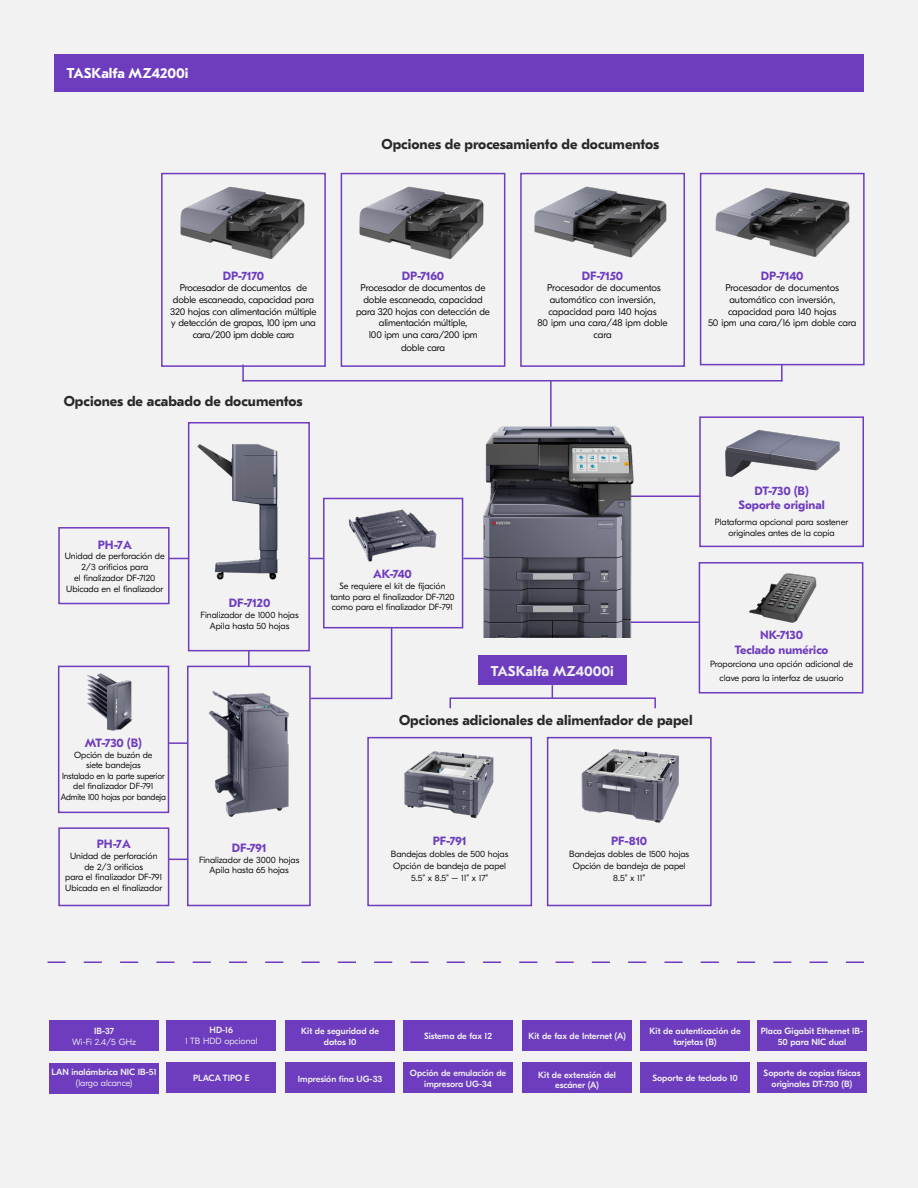
<style>
.page{position:relative;width:918px;height:1188px;background:#f2f2f2}
.page>*{position:absolute;margin:0;border:0;box-sizing:border-box;transform-origin:0 0}
.t1{font:700 14.25px "GT Eesti Pro Text";color:#282828}
.t2{font:700 14.25px "GT Eesti Pro Text";color:#fff}
.t3{font:700 14.25px "GT Eesti Pro Text";color:#edeef0}
.t4{font:700 12px/14.4px "GT Eesti Pro Text";color:#6e3cbe;text-align:center}
.t5{font:300 9.75px/11.7px "GT Eesti Pro Display";letter-spacing:-.01em;color:#000;text-align:center}
.t6{font:300 9px/10.8px "GT Eesti Pro Display";color:#000;text-align:center}
.t7{font:500 9px/10.8px "GT Eesti Pro Display";color:#f2f2f2;text-align:center}
.t8{font:500 9px/10.8px "GT Eesti Pro Display";color:#edeef0;text-align:center}
.t9{font:300 9px "GT Eesti Pro Display";color:#f2f2f2}
.t10{font:300 8.85px/10.6px "GT Eesti Pro Display";letter-spacing:-.02em;color:#000;text-align:center}
</style>
<div class="page">
<div style="left:54px;top:54px;width:810px;height:37px;background:#6e3cbe"></div>
<div style="left:161px;top:173px;width:165px;height:194px;border:2px solid #6e3cbe"></div>
<div style="left:341px;top:173px;width:164px;height:194px;border:2px solid #6e3cbe"></div>
<div style="left:520px;top:173px;width:165px;height:194px;border:2px solid #6e3cbe"></div>
<div style="left:700px;top:173px;width:165px;height:192px;border:2px solid #6e3cbe"></div>
<img style="left:353px;top:173px;width:136px;height:86px">
<img style="left:528px;top:172px;width:146px;height:86px">
<img style="left:715px;top:188px;width:135px;height:69px">
<hr style="left:622px;top:495px;width:78px;height:2px;background:#6e3cbe">
<svg style="left:242px;top:365px;width:2px;height:15px"></svg>
<hr style="left:550px;top:380px;width:2px;height:102px;background:#6e3cbe">
<svg style="left:781px;top:365px;width:2px;height:15px"></svg>
<hr style="left:242px;top:380px;width:541px;height:1px;background:#6e3cbe">
<div style="left:699px;top:416px;width:165px;height:131px;border:2px solid #6e3cbe"></div>
<div style="left:699px;top:562px;width:164px;height:131px;border:2px solid #6e3cbe"></div>
<img style="left:707px;top:416px;width:154px;height:61px">
<img style="left:749px;top:573px;width:68px;height:50px">
<hr style="left:618px;top:621px;width:81px;height:2px;background:#6e3cbe">
<div style="left:367px;top:737px;width:165px;height:169px;border:2px solid #6e3cbe"></div>
<div style="left:547px;top:737px;width:165px;height:169px;border:2px solid #6e3cbe"></div>
<img style="left:404px;top:751px;width:90px;height:68px">
<img style="left:581px;top:749px;width:98px;height:74px">
<svg style="left:552px;top:685px;width:1px;height:12px"></svg>
<div style="left:450px;top:697px;width:206px;height:12px;border:2px solid #6e3cbe"></div>
<div style="left:478px;top:655px;width:149px;height:30px;background:#6e3cbe"></div>
<img style="left:459px;top:403px;width:206px;height:235px">
<div style="left:323px;top:498px;width:140px;height:130px;border:2px solid #6e3cbe"></div>
<img style="left:348px;top:509px;width:89px;height:53px">
<div style="left:188px;top:422px;width:122px;height:229px;border:2px solid #6e3cbe"></div>
<img style="left:197px;top:444px;width:81px;height:136px">
<svg style="left:248px;top:651px;width:2px;height:15px"></svg>
<div style="left:58px;top:527px;width:112px;height:77px;border:2px solid #6e3cbe"></div>
<div style="left:58px;top:666px;width:111px;height:147px;border:2px solid #6e3cbe"></div>
<img style="left:88px;top:673px;width:44px;height:58px">
<div style="left:58px;top:827px;width:111px;height:79px;border:2px solid #6e3cbe"></div>
<img style="left:208px;top:691px;width:81px;height:126px">
<div style="left:187px;top:666px;width:124px;height:240px;border:2px solid #6e3cbe"></div>
<img style="left:175px;top:173px;width:136px;height:86px">
<svg style="left:309px;top:558px;width:14px;height:1px"></svg>
<svg style="left:169px;top:558px;width:19px;height:1px"></svg>
<hr style="left:168px;top:742px;width:20px;height:2px;background:#6e3cbe">
<svg style="left:169px;top:859px;width:19px;height:1px"></svg>
<div style="left:49px;top:1021px;width:110px;height:30px;background:#6e3cbe"></div>
<div style="left:166px;top:1020px;width:110px;height:31px;background:#6e3cbe"></div>
<div style="left:285px;top:1020px;width:110px;height:31px;background:#6e3cbe"></div>
<div style="left:403px;top:1020px;width:110px;height:31px;background:#6e3cbe"></div>
<div style="left:522px;top:1020px;width:110px;height:31px;background:#6e3cbe"></div>
<div style="left:640px;top:1020px;width:110px;height:31px;background:#6e3cbe"></div>
<div style="left:757px;top:1020px;width:110px;height:31px;background:#6e3cbe"></div>
<div style="left:49px;top:1063px;width:110px;height:30px;background:#6e3cbe"></div>
<div style="left:166px;top:1063px;width:110px;height:30px;background:#6e3cbe"></div>
<div style="left:285px;top:1063px;width:110px;height:30px;background:#6e3cbe"></div>
<div style="left:403px;top:1063px;width:110px;height:30px;background:#6e3cbe"></div>
<div style="left:522px;top:1063px;width:110px;height:30px;background:#6e3cbe"></div>
<div style="left:640px;top:1063px;width:110px;height:30px;background:#6e3cbe"></div>
<div style="left:757px;top:1063px;width:110px;height:30px;background:#6e3cbe"></div>
<svg style="left:48px;top:962px;width:816px;height:1px"></svg>
<svg style="left:309px;top:626px;width:84px;height:74px"></svg>
<h1 class="t2" style="left:67px;top:65px;width:123px">TASKalfa MZ4200i</h1>
<h1 class="t1" style="left:381px;top:136px;width:279px">Opciones de procesamiento de documentos</h1>
<h2 class="t4" style="left:223px;top:269px;width:43px">DP-7170</h2>
<p class="t5" style="left:170px;top:282px;width:148px">Procesador de documentos de doble escaneado, capacidad para<br>320 hojas con alimentación múltiple y detección de grapas, 100 ipm una cara/200 ipm doble cara</p>
<h1 class="t1" style="left:64px;top:393px;width:241px">Opciones de acabado de documentos</h1>
<h2 class="t4" style="left:402px;top:269px;width:44px">DP-7160</h2>
<p class="t5" style="left:356px;top:282px;width:136px">Procesador de documentos de doble escaneado, capacidad para 320 hojas con detección de alimentación múltiple,<br>100 ipm una cara/200 ipm doble cara</p>
<h2 class="t4" style="left:582px;top:269px;width:43px">DF-7150</h2>
<p class="t5" style="left:538px;top:282px;width:132px">Procesador de documentos automático con inversión, capacidad para 140 hojas<br>80 ipm una cara/48 ipm doble cara</p>
<h2 class="t4" style="left:761px;top:269px;width:44px">DP-7140</h2>
<p class="t5" style="left:708px;top:282px;width:150px">Procesador de documentos automático con inversión, capacidad para 140 hojas<br>50 ipm una cara/16 ipm doble cara</p>
<h2 class="t4" style="left:98px;top:537px;width:36px">PH-7A</h2>
<p class="t6" style="left:65px;top:551px;width:102px">Unidad de perforación de<br>2/3 orificios para<br>el finalizador DF-7120<br>Ubicada en el finalizador</p>
<h2 class="t4" style="left:85px;top:736px;width:59px">MT-730 (B)</h2>
<p class="t10" style="left:61px;top:749px;width:107px">Opción de buzón de<br>siete bandejas<br>Instalado en la parte superior del finalizador DF-791<br>Admite 100 hojas por bandeja</p>
<h2 class="t4" style="left:97px;top:837px;width:36px">PH-7A</h2>
<p class="t6" style="left:65px;top:850px;width:99px">Unidad de perforación de 2/3 orificios<br>para el finalizador DF-791<br>Ubicada en el finalizador</p>
<h2 class="t4" style="left:229px;top:596px;width:43px">DF-7120</h2>
<p class="t6" style="left:201px;top:610px;width:100px">Finalizador de 1000 hojas<br>Apila hasta 50 hojas</p>
<h2 class="t4" style="left:373px;top:567px;width:40px">AK-740</h2>
<p class="t6" style="left:330px;top:581px;width:126px">Se requiere el kit de fijación tanto para el finalizador DF-7120</p>
<p class="t6" style="left:332px;top:602px;width:123px">como para el finalizador DF-791</p>
<h1 class="t3" style="left:491px;top:663px;width:124px">TASKalfa MZ4000i</h1>
<h1 class="t1" style="left:399px;top:713px;width:295px">Opciones adicionales de alimentador de papel</h1>
<h2 class="t4" style="left:738px;top:484px;width:88px">DT-730 (B)<br>Soporte original</h2>
<p class="t6" style="left:715px;top:517px;width:135px">Plataforma opcional para sostener originales antes de la copia</p>
<h2 class="t4" style="left:735px;top:628px;width:95px">NK-7130<br>Teclado numérico</h2>
<p class="t6" style="left:710px;top:657px;width:144px;line-height:13.5px">Proporciona una opción adicional de clave para la interfaz de usuario</p>
<h2 class="t4" style="left:232px;top:841px;width:36px">DF-791</h2>
<p class="t6" style="left:199px;top:854px;width:102px">Finalizador de 3000 hojas<br>Apila hasta 65 hojas</p>
<h2 class="t4" style="left:433px;top:834px;width:35px">PF-791</h2>
<p class="t6" style="left:391px;top:848px;width:119px;line-height:12px">Bandejas dobles de 500 hojas<br>Opción de bandeja de papel<br>5.5” x 8.5” – 11” x 17”</p>
<h2 class="t4" style="left:611px;top:834px;width:38px">PF-810</h2>
<p class="t6" style="left:569px;top:848px;width:122px;line-height:12px">Bandejas dobles de 1500 hojas<br>Opción de bandeja de papel<br>8.5” x 11”</p>
<p class="t7" style="left:94px;top:1026px;width:21px">IB-37</p>
<p class="t9" style="left:72px;top:1037px;width:65px">Wi-Fi 2.4/5 GHz</p>
<p class="t7" style="left:52px;top:1067px;width:107px">LAN inalámbrica NIC IB-51</p>
<p class="t9" style="left:76px;top:1078px;width:58px">(largo alcance)</p>
<p class="t7" style="left:210px;top:1025px;width:25px">HD-16</p>
<p class="t9" style="left:185px;top:1036px;width:74px">1 TB HDD opcional</p>
<p class="t7" style="left:301px;top:1026px;width:79px">Kit de seguridad de datos 10</p>
<p class="t7" style="left:424px;top:1031px;width:70px">Sistema de fax 12</p>
<p class="t7" style="left:528px;top:1031px;width:99px">Kit de fax de Internet (A)</p>
<p class="t7" style="left:650px;top:1026px;width:93px">Kit de autenticación de tarjetas (B)</p>
<p class="t7" style="left:761px;top:1026px;width:104px">Placa Gigabit Ethernet IB-<br>50 para NIC dual</p>
<p class="t7" style="left:193px;top:1073px;width:58px">PLACA TIPO E</p>
<p class="t8" style="left:298px;top:1074px;width:86px">Impresión fina UG-33</p>
<p class="t8" style="left:410px;top:1068px;width:98px">Opción de emulación de impresora UG-34</p>
<p class="t7" style="left:538px;top:1069px;width:79px">Kit de extensión del escáner (A)</p>
<p class="t7" style="left:653px;top:1072px;width:87px">Soporte de teclado 10</p>
<p class="t7" style="left:764px;top:1068px;width:98px">Soporte de copias físicas originales DT-730 (B)</p>
</div>
